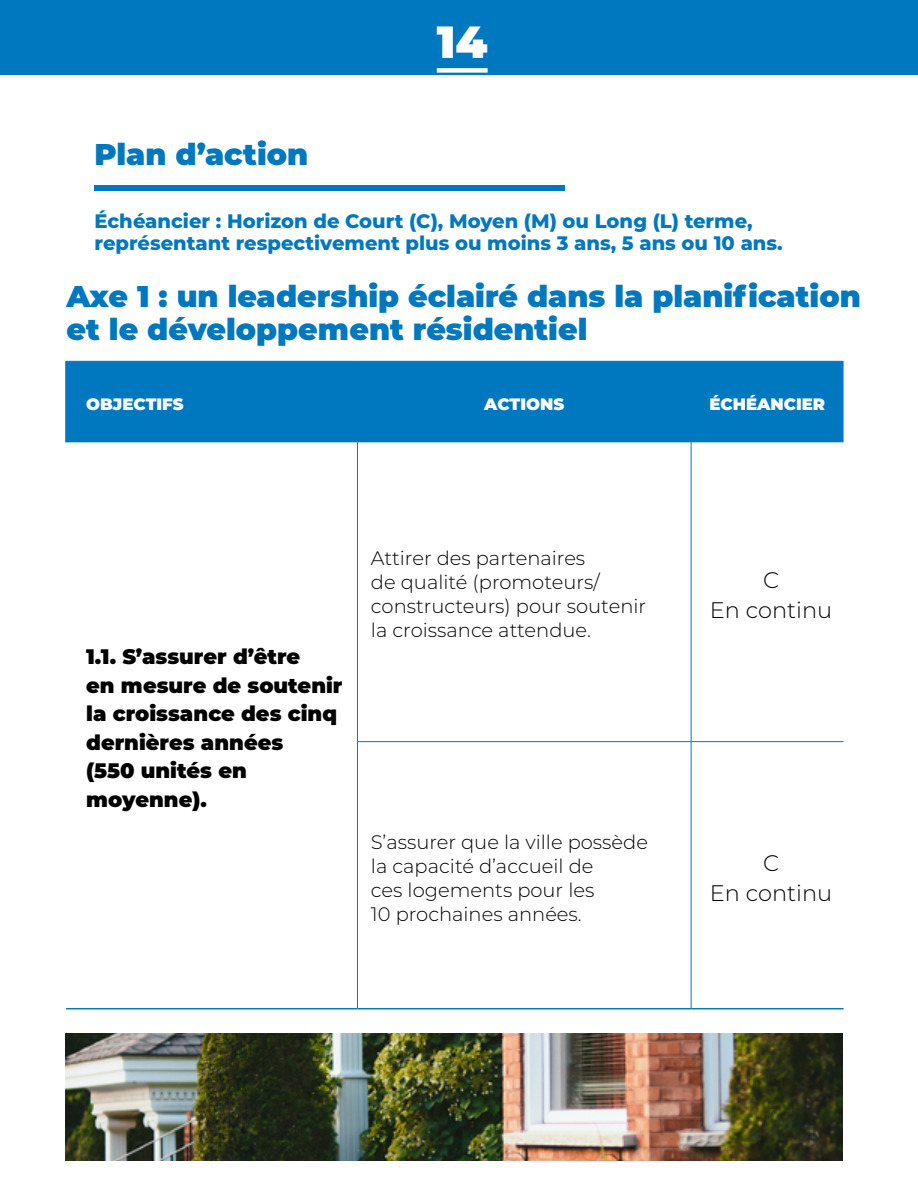
<style>
.page{position:relative;width:918px;height:1188px;background:#fff}
.page>*{position:absolute;margin:0;border:0;box-sizing:border-box;transform-origin:0 0}
.t1{font:900 45px "Montserrat";color:#fff}
.t2{font:900 30px/33px "Montserrat";color:#0078bf}
.t3{font:300 22.5px "Montserrat";color:#000}
.t4{font:900 21px/28.5px "Montserrat";color:#000}
.t5{font:300 19.5px/24px "Montserrat";color:#000}
.P-Inver{font:800 19.5px/22.5px "Montserrat";color:#0078bf}
.t6{font:900 16.5px "Montserrat";color:#fff}
</style>
<div class="page">
<div style="left:67px;top:362px;width:777px;height:80px;background:#0078bf"></div>
<hr style="left:65px;top:361px;width:292px;height:1px;background:#0078bf">
<hr style="left:357px;top:361px;width:334px;height:1px;background:#0078bf">
<hr style="left:357px;top:362px;width:1px;height:80px;background:#0078bf">
<hr style="left:691px;top:361px;width:153px;height:1px;background:#0078bf">
<hr style="left:691px;top:362px;width:1px;height:80px;background:#0078bf">
<hr style="left:65px;top:362px;width:2px;height:80px;background:#0078bf">
<hr style="left:357px;top:442px;width:1px;height:299px;background:#0078bf">
<hr style="left:691px;top:442px;width:1px;height:299px;background:#0078bf">
<hr style="left:357px;top:741px;width:334px;height:1px;background:#0078bf">
<hr style="left:357px;top:742px;width:1px;height:266px;background:#0078bf">
<hr style="left:691px;top:741px;width:153px;height:1px;background:#0078bf">
<hr style="left:691px;top:742px;width:1px;height:266px;background:#0078bf">
<hr style="left:66px;top:1008px;width:291px;height:1px;background:#0078bf">
<hr style="left:357px;top:1008px;width:334px;height:1px;background:#0078bf">
<hr style="left:691px;top:1008px;width:153px;height:1px;background:#0078bf">
<div style="left:94px;top:185px;width:471px;height:5px;background:#0078bf"></div>
<div style="left:0;top:0;width:918px;height:75px;background:#0078bf"></div>
<div style="left:437px;top:68px;width:51px;height:5px;background:#fff"></div>
<img style="left:65px;top:1034px;width:777px;height:127px">
<h1 class="t2" style="left:94px;top:136px;width:215px">Plan d’action</h1>
<p class="t1" style="left:437px;top:9px;width:52px">14</p>
<p class="P-Inver" style="left:94px;top:208px;width:690px">Échéancier : Horizon de Court (C), Moyen (M) ou Long (L) terme, représentant respectivement plus ou moins 3 ans, 5 ans ou 10 ans.</p>
<p class="t2" style="left:67px;top:278px;width:796px">Axe 1 : un leadership éclairé dans la planification et le développement résidentiel</p>
<p class="t6" style="left:86px;top:392px;width:99px">OBJECTIFS</p>
<p class="t6" style="left:484px;top:392px;width:81px">ACTIONS</p>
<p class="t6" style="left:709px;top:392px;width:117px">ÉCHÉANCIER</p>
<p class="t4" style="left:86px;top:641px;width:258px">1.1. S’assurer d’être<br>en mesure de soutenir la croissance des cinq dernières années<br>(550 unités en moyenne).</p>
<p class="t5" style="left:371px;top:546px;width:277px">Attirer des partenaires<br>de qualité (promoteurs/ constructeurs) pour soutenir la croissance attendue.</p>
<p class="t5" style="left:371px;top:829px;width:279px">S’assurer que la ville possède la capacité d’accueil de<br>ces logements pour les<br>10 prochaines années.</p>
<p class="t3" style="left:763px;top:565px;width:18px">C</p>
<p class="t3" style="left:710px;top:595px;width:124px">En continu</p>
<p class="t3" style="left:763px;top:848px;width:18px">C</p>
<p class="t3" style="left:710px;top:878px;width:124px">En continu</p>
</div>
